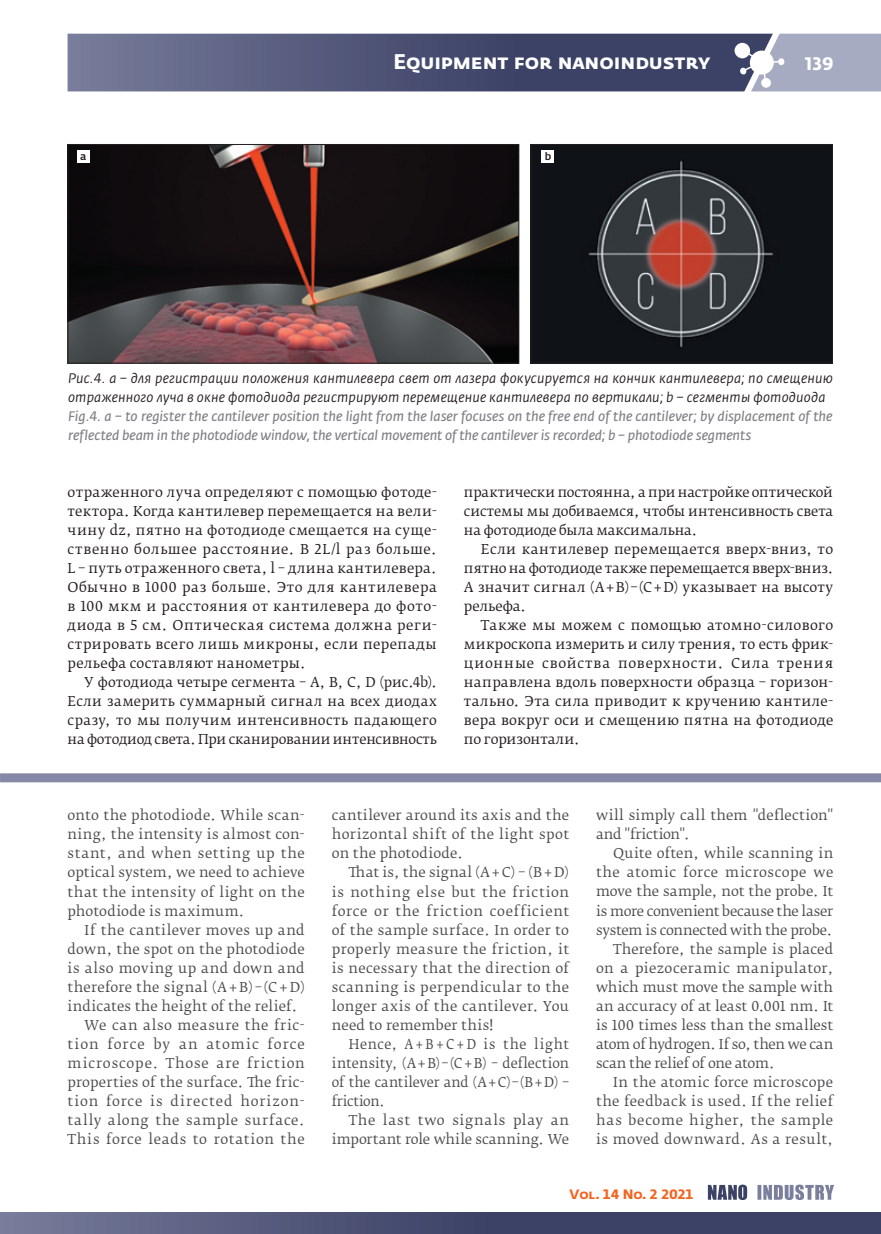
<style>
.page{position:relative;width:881px;height:1234px;background:#fff}
.page>*{position:absolute;margin:0;border:0;box-sizing:border-box;transform-origin:0 0}
.t1{font:700 21px "Fedra Sans Pro";color:#fff}
.t2{font:700 18px "Fedra Sans Alt Pro";color:#fff}
.t3{font:italic 13.65px/19px "Fedra Sans Pro";letter-spacing:-.005em;color:#808285}
.t4{font:italic 13.65px/19px "Fedra Sans Pro";letter-spacing:.015em;color:#231f20}
.t5{font:13.5px/19px "Fedra Serif B Pro";letter-spacing:.005em;color:#231f20;text-align:justify}
.t6{font:13.5px/19px "Fedra Serif B Pro";letter-spacing:.02em;color:#4b4c4d;text-align:justify}
.t7{font:13.5px/19px "Fedra Serif B Pro";letter-spacing:.02em;color:#4b4c4d;text-align:justify;scale:.96 1}
.t8{font:13.5px "Fedra Serif B Pro";letter-spacing:.065em;color:#4b4c4d}
.t9{font:13.5px "Fedra Serif B Pro";letter-spacing:-.01em;color:#4b4c4d}
.t10{font:13.5px "Fedra Serif B Pro";letter-spacing:-.02em;color:#4b4c4d}
.t11{font:13.5px "Fedra Serif B Pro";letter-spacing:.045em;color:#4b4c4d}
.t12{font:13.5px "Fedra Serif B Pro";letter-spacing:-.015em;color:#4b4c4d}
.t13{font:13.5px "Fedra Serif B Pro";color:#4b4c4d}
.t14{font:13.5px "Fedra Serif B Pro";letter-spacing:-.025em;color:#4b4c4d}
.t15{font:13.5px "Fedra Serif B Pro";letter-spacing:.055em;color:#4b4c4d}
.t16{font:13.5px "Fedra Serif B Pro";letter-spacing:.04em;color:#4b4c4d}
.t17{font:13.5px "Fedra Serif B Pro";letter-spacing:.05em;color:#4b4c4d}
.t18{font:13.5px "Fedra Serif B Pro";letter-spacing:.07em;color:#4b4c4d}
.t19{font:700 13.5px "Fedra Sans Alt Pro";color:#f36421}
.t20{font:500 10.5px "Fedra Sans Pro";color:#231f20}
</style>
<div class="page">
<svg style="left:68px;top:33px;width:812px;height:59px;background:#626786"></svg>
<div style="left:0;top:1211px;width:880px;height:22px;background:linear-gradient(to right,#6b7090,#2d3459)"></div>
<svg style="left:0;top:1211px;width:1px;height:22px"></svg>
<svg style="left:757px;top:1184px;width:76px;height:15px"></svg>
<svg style="left:707px;top:1184px;width:39px;height:15px"></svg>
<div style="left:0;top:773px;width:880px;height:9px;background:#8589a5"></div>
<img style="left:70px;top:146px;width:447px;height:215px">
<div style="left:68px;top:144px;width:451px;height:219px;border:1px solid #231f20"></div>
<img style="left:532px;top:146px;width:298px;height:215px">
<div style="left:530px;top:144px;width:302px;height:219px;border:1px solid #231f20"></div>
<div style="left:77px;top:150px;width:12px;height:12px;background:#fff"></div>
<div style="left:541px;top:150px;width:13px;height:12px;background:#fff"></div>
<h1 class="t1" style="left:393px;top:49px;width:318px">Equipment for nanoindustry</h1>
<p class="t20" style="left:80px;top:149px;width:8px">а</p>
<p class="t20" style="left:544px;top:149px;width:8px">b</p>
<h2 class="t2" style="left:804px;top:52px;width:30px">139</h2>
<p class="t4" style="left:68px;top:368px;width:765px">Рис.4. a – для регистрации положения кантилевера свет от лазера фокусируется на кончик кантилевера; по смещению отраженного луча в окне фотодиода регистрируют перемещение кантилевера по вертикали; b – сегменты фотодиода</p>
<p class="t3" style="left:68px;top:406px;width:765px">Fig.4. а – to register the cantilever position the light from the laser focuses on the free end of the cantilever; by displacement of the reflected beam in the photodiode window, the vertical movement of the cantilever is recorded; b – photodiode segments</p>
<p class="t5" style="left:67px;top:482px;width:371px">отраженного луча определяют с помощью фотоде&shy;тектора. Когда кантилевер перемещается на вели&shy;чину dz, пятно на фотодиоде смещается на суще&shy;ственно большее расстояние. В 2L/l раз больше.<br>L – путь отраженного света, l – длина кантилевера.<br>Обычно в 1000 раз больше. Это для кантилевера в 100 мкм и расстояния от кантилевера до фото&shy;диода в 5 см. Оптическая система должна реги&shy;стрировать всего лишь микроны, если перепады рельефа составляют нанометры.</p>
<p class="t5" style="left:67px;top:672px;width:371px;text-indent:17px">У фотодиода четыре сегмента – A, B, C, D (рис.4b).<br>Если замерить суммарный сигнал на всех диодах сразу, то мы получим интенсивность падающего на фотодиод света. При сканировании интенсивность</p>
<p class="t5" style="left:463px;top:482px;width:370px">практически постоянна, а при настройке оптической системы мы добиваемся, чтобы интенсивность света на фотодиоде была максимальна.</p>
<p class="t5" style="left:463px;top:539px;width:371px;text-indent:17px">Если кантилевер перемещается вверх-вниз, то пятно на фотодиоде также перемещается вверх-вниз.<br>А значит сигнал (А+В)–(С+D) указывает на высоту рельефа.</p>
<p class="t5" style="left:463px;top:615px;width:371px;text-indent:17px">Также мы можем с помощью атомно-силового микроскопа измерить и силу трения, то есть фрик&shy;ционные свойства поверхности. Сила трения направлена вдоль поверхности образца – горизон&shy;тально. Эта сила приводит к кручению кантиле&shy;вера вокруг оси и смещению пятна на фотодиоде по горизонтали.</p>
<p class="t6" style="left:68px;top:805px;width:239px">onto the photodiode. While scan&shy;ning, the intensity is almost con&shy;stant, and when setting up the optical system, we need to achieve that the intensity of light on the photodiode is maximum.</p>
<p class="t6" style="left:85px;top:920px;width:221px">If the cantilever moves up and</p>
<p class="t6" style="left:68px;top:939px;width:238px">down, the spot on the photodiode</p>
<p class="t6" style="left:68px;top:958px;width:238px">is also moving up and down and</p>
<p class="t6" style="left:68px;top:977px;width:238px">therefore the signal (A +B) – (C+D)</p>
<p class="t6" style="left:68px;top:996px;width:231px">indicates the height of the relief.</p>
<p class="t11" style="left:85px;top:1016px;width:221px">We can also measure the fric-</p>
<p class="t18" style="left:68px;top:1035px;width:238px">tion force by an atomic force</p>
<p class="t8" style="left:68px;top:1054px;width:239px">microscope. Those are friction</p>
<p class="t6" style="left:68px;top:1072px;width:239px">properties of the surface. The fric-</p>
<p class="t8" style="left:68px;top:1092px;width:239px">tion force is directed horizon-</p>
<p class="t15" style="left:68px;top:1111px;width:238px">tally along the sample surface.</p>
<p class="t11" style="left:68px;top:1130px;width:239px">This force leads to rotation the</p>
<p class="t6" style="left:332px;top:806px;width:238px">cantilever around its axis and the horizontal shift of the light spot on the photodiode.</p>
<p class="t6" style="left:332px;top:863px;width:239px;text-indent:17px">That is, the signal (A+C) – (B+D) is nothing else but the friction force or the friction coefficient of the sample surface. In order to properly measure the friction, it is necessary that the direction of scanning is perpendicular to the longer axis of the cantilever. You need to remember this!</p>
<p class="t7" style="left:332px;top:1034px;width:248px;text-indent:17px">Hence, A + B + C + D is the light intensity, (А+В) – (С+В) – deflection of the cantilever and (A+C)–(B+D) – friction.</p>
<p class="t6" style="left:331px;top:1110px;width:238px;text-align:right">The last two signals play an important role while scanning. We</p>
<p class="t6" style="left:596px;top:805px;width:239px">will simply call them "deflection" and "friction".</p>
<p class="t6" style="left:613px;top:844px;width:221px">Quite often, while scanning in</p>
<p class="t6" style="left:596px;top:863px;width:239px">the atomic force microscope we</p>
<p class="t9" style="left:596px;top:883px;width:238px">move the sample, not the probe. It</p>
<p class="t10" style="left:596px;top:902px;width:239px">is more convenient because the laser</p>
<p class="t12" style="left:596px;top:921px;width:238px">system is connected with the probe.</p>
<p class="t6" style="left:613px;top:939px;width:221px">Therefore, the sample is placed</p>
<p class="t16" style="left:596px;top:959px;width:238px">on a piezoceramic manipulator,</p>
<p class="t9" style="left:596px;top:978px;width:238px">which must move the sample with</p>
<p class="t13" style="left:596px;top:997px;width:238px">an accuracy of at least 0.001 nm. It</p>
<p class="t6" style="left:596px;top:1015px;width:238px">is 100 times less than the smallest</p>
<p class="t14" style="left:596px;top:1035px;width:238px">atom of hydrogen. If so, then we can</p>
<p class="t10" style="left:596px;top:1054px;width:180px">scan the relief of one atom.</p>
<p class="t6" style="left:613px;top:1072px;width:221px">In the atomic force microscope</p>
<p class="t6" style="left:596px;top:1091px;width:238px">the feedback is used. If the relief</p>
<p class="t17" style="left:596px;top:1111px;width:238px">has become higher, the sample</p>
<p class="t6" style="left:596px;top:1129px;width:238px">is moved downward. As a result,</p>
<p class="t19" style="left:569px;top:1185px;width:126px">Vol. 14 No. 2 2021</p>
</div>
